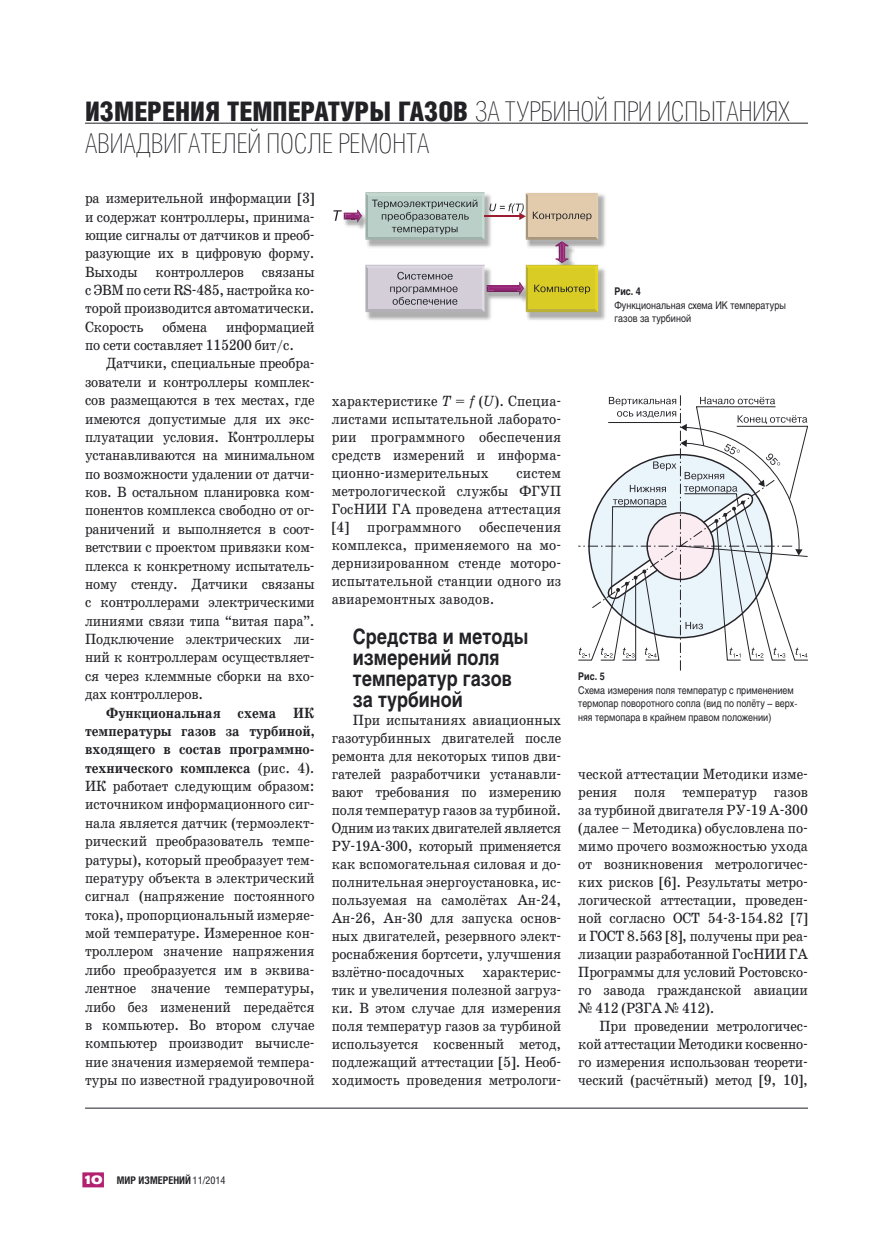
<style>
.page{position:relative;width:893px;height:1234px;background:#fff}
.page>*{position:absolute;margin:0;border:0;box-sizing:border-box;transform-origin:0 0}
.t1{font:100 27px/32.4px "Helios Cond";color:#212126}
.t2{font:700 21px/21px "Helios";color:#212126;scale:.85 1}
.t3{font:15px/18px "School Book C";letter-spacing:-.01em;color:#212126;text-align:justify;scale:.9 1}
.t4{font:10.5px/13.5px "Helios";color:#212126;scale:.85 1}
.t5{font:700 10.5px "Helios Cond";color:#212126}
.t6{font:700 10.5px "Helios";color:#212126;scale:.85 1}
.s1{font-weight:900}
.s2{font-weight:700}
.s3{color:#252328}
.s4{font-style:italic}
.s5{font-family:"Helios Ext";font-weight:900;font-size:12px;color:#fff}
.s6{font-weight:400}
</style>
<div class="page">
<hr style="left:85px;top:123px;width:723px;height:1px;background:#212126">
<hr style="left:85px;top:1107px;width:723px;height:1px;background:#212126">
<div style="left:82px;top:1172px;width:22px;height:15px;background:#b22170"></div>
<svg style="left:578px;top:397px;width:230px;height:263px"></svg>
<hr style="left:608px;top:422px;width:72px;height:1px;background:#252328">
<img style="left:365px;top:192px;width:241px;height:128px">
<svg style="left:333px;top:193px;width:265px;height:119px"></svg>
<h1 class="t1" style="left:85px;top:97px;width:706px"><span class="s1">ИЗМЕРЕНИЯ ТЕМПЕРАТУРЫ ГАЗОВ</span> ЗА ТУРБИНОЙ ПРИ ИСПЫТАНИЯХ<br>АВИАДВИГАТЕЛЕЙ ПОСЛЕ РЕМОНТА</h1>
<p class="t3" style="left:85px;top:190px;width:257px">ра измерительной информации [3] и содержат контроллеры, принима&shy;ющие сигналы от датчиков и преоб&shy;разующие их в цифровую форму.<br>Выходы контроллеров связаны с ЭВМ по сети RS-485, настройка ко&shy;торой производится автоматически.<br>Скорость</p>
<p class="t3" style="left:162px;top:319px;width:51px">обмена</p>
<p class="t3" style="left:85px;top:319px;width:257px;text-indent:141px">информацией по сети составляет 115200 бит/с.</p>
<p class="t3" style="left:85px;top:355px;width:257px;text-indent:21px">Датчики, специальные преобра&shy;зователи и контроллеры комплек&shy;сов размещаются в тех местах, где имеются допустимые для их экс&shy;плуатации условия. Контроллеры устанавливаются на минимальном по возможности удалении от датчи&shy;ков. В остальном планировка ком&shy;понентов комплекса свободно от ог&shy;раничений и выполняется в соот&shy;ветствии с проектом привязки ком&shy;плекса к конкретному испытатель&shy;ному стенду. Датчики связаны с контроллерами электрическими линиями связи типа “витая пара”.<br>Подключение электрических ли&shy;ний к контроллерам осуществляет&shy;ся через клеммные сборки на вхо&shy;дах контроллеров.</p>
<p class="t3" style="left:85px;top:704px;width:257px;text-indent:21px"><span class="s2">Функциональная схема ИК температуры газов за турбиной, входящего в состав программно&shy;технического комплекса</span> (рис. <span class="s3">4).<br></span>ИК работает следующим образом: источником информационного сиг&shy;нала является датчик (термоэлект&shy;рический преобразователь темпе&shy;ратуры), который преобразует тем&shy;пературу объекта в электрический сигнал (напряжение постоянного тока), пропорциональный измеряе&shy;мой температуре. Измеренное кон&shy;троллером значение напряжения либо преобразуется им в эквива&shy;лентное значение температуры, либо без изменений передаётся в компьютер. Во втором случае компьютер производит вычисле&shy;ние значения измеряемой темпера&shy;туры по известной градуировочной</p>
<p class="t3" style="left:332px;top:393px;width:257px">характеристике <span class="s4">Т</span> = <span class="s4">f</span> (<span class="s4">U</span>). Специа&shy;листами испытательной лаборато&shy;рии программного обеспечения средств измерений и информа&shy;ционно-измерительных</p>
<p class="t3" style="left:332px;top:465px;width:257px;text-indent:185px">систем метрологической службы ФГУП ГосНИИ ГА проведена аттестация [4] программного обеспечения комплекса, применяемого на мо&shy;дернизированном стенде моторо&shy;испытательной станции одного из авиаремонтных заводов.</p>
<h2 class="t2" style="left:353px;top:625px;width:208px">Средства и методы измерений поля температур газов за турбиной</h2>
<p class="t3" style="left:332px;top:711px;width:257px;text-indent:21px">При испытаниях авиационных газотурбинных двигателей после ремонта для некоторых типов дви&shy;гателей разработчики устанавли&shy;вают требования по измерению поля температур газов за турбиной.<br>Одним из таких двигателей является РУ-19А-300, который применяется как вспомогательная силовая и до&shy;полнительная энергоустановка, ис&shy;пользуемая на самолётах Ан-24, Ан-26, Ан-30 для запуска основ&shy;ных двигателей, резервного элект&shy;роснабжения бортсети, улучшения взлётно-посадочных характерис&shy;тик и увеличения полезной загруз&shy;ки. В этом случае для измерения поля температур газов за турбиной используется косвенный метод, подлежащий аттестации [5]. Необ&shy;ходимость проведения метрологи-</p>
<p class="t6" style="left:614px;top:285px;width:33px">Рис. 4</p>
<p class="t4" style="left:614px;top:299px;width:203px">Функциональная схема ИК температуры газов за турбиной</p>
<p class="t6" style="left:578px;top:670px;width:33px">Рис. 5</p>
<p class="t4" style="left:578px;top:684px;width:259px">Схема измерения поля температур с применением термопар поворотного сопла (вид по полёту – верх&shy;няя термопара в крайнем правом положении)</p>
<p class="t3" style="left:578px;top:765px;width:257px">ческой аттестации Методики изме&shy;рения поля температур газов за турбиной двигателя РУ-1<span class="s3">9 А</span>-300 (далее – Методика) обусловлена по&shy;мимо прочего возможностью ухода от возникновения метрологичес&shy;ких рисков [6]. Результаты метро&shy;логической аттестации, проведен&shy;ной согласно ОСТ 54-3-15<span class="s3">4.</span>82 [7] и ГОСТ <span class="s3">8.</span>563 [8], получены при реа&shy;лизации разработанной ГосНИИ ГА Программы для условий Ростовско&shy;го завода гражданской авиации № 412 (РЗГА № 412).</p>
<p class="t3" style="left:578px;top:1018px;width:257px;text-indent:21px">При проведении метрологичес&shy;кой аттестации Методики косвенно&shy;го измерения использован теорети&shy;ческий (расчётный) метод [9, 10],</p>
<p class="t5" style="left:84px;top:1175px;width:144px"><span class="s5">10</span> МИР ИЗМЕРЕНИЙ <span class="s6">11/2014</span></p>
</div>
